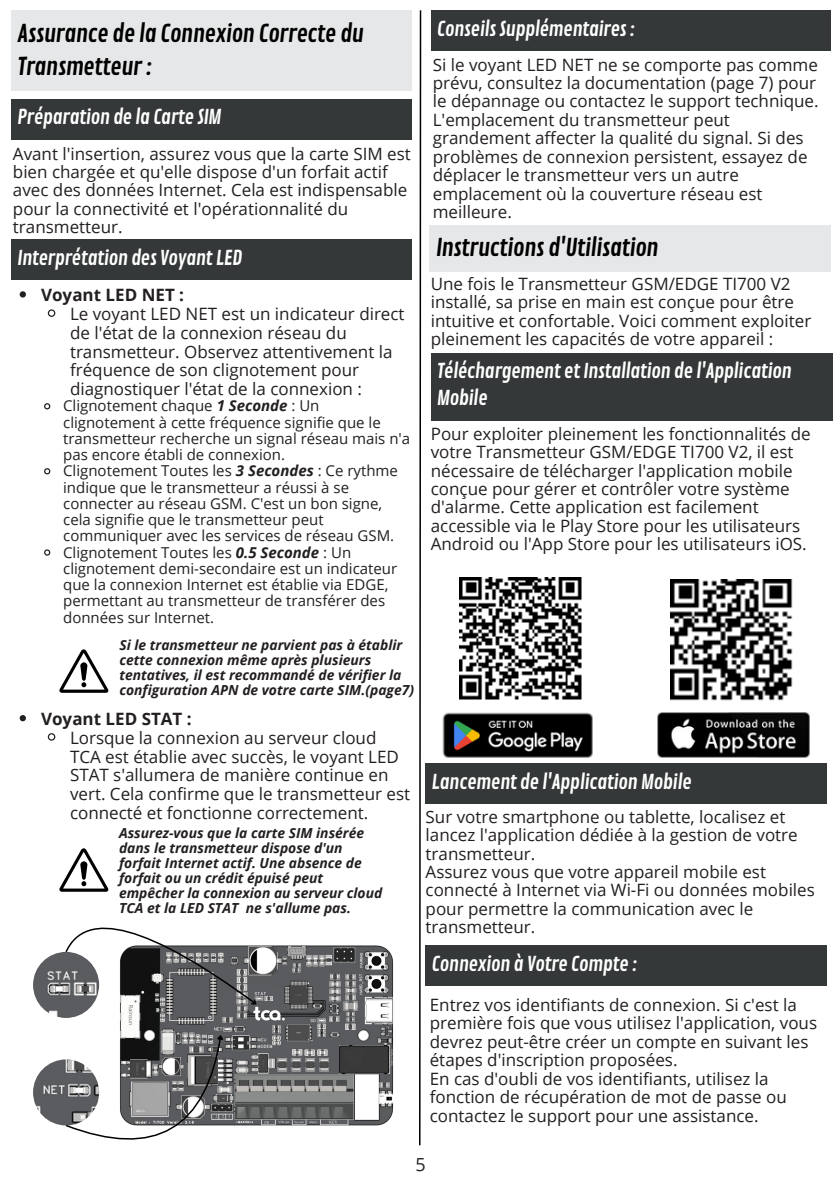
<style>
.page{position:relative;width:839px;height:1191px;background:#fff}
.page>*{position:absolute;margin:0;border:0;box-sizing:border-box;transform-origin:0 0}
.t1{font:24px/33px "Contrail One";letter-spacing:-.03em;color:#000}
.t2{font:20px/27px "Contrail One";letter-spacing:-.03em;color:#fff}
.t3{font:18px "Open Sans";color:#231f20}
.t4{font:17px/18.4px "Open Sans";color:#231f20}
.t5{font:700 17px "Open Sans";color:#231f20}
.t6{font:15px/16.2px "Open Sans";color:#231f20}
.t7{font:italic 700 13.8px/15px "Open Sans";color:#231f20}
.s1{font-weight:700;font-style:italic}
</style>
<div class="page">
<svg style="left:419px;top:10px;width:3px;height:1136px"></svg>
<div style="left:11px;top:10px;width:400px;height:81px;background:#e6e7e8"></div>
<div style="left:11px;top:99px;width:400px;height:40px;background:#343838"></div>
<div style="left:11px;top:239px;width:401px;height:41px;background:#343838"></div>
<div style="left:431px;top:10px;width:399px;height:41px;background:#343838"></div>
<div style="left:430px;top:225px;width:401px;height:47px;background:#e6e7e8"></div>
<div style="left:431px;top:353px;width:401px;height:68px;background:#343838"></div>
<div style="left:425px;top:763px;width:402px;height:41px;background:#343838"></div>
<div style="left:425px;top:945px;width:402px;height:41px;background:#343838"></div>
<img style="left:120px;top:945px;width:273px;height:180px">
<img style="left:33px;top:1059px;width:66px;height:66px;border-radius:50%">
<svg style="left:63px;top:1032px;width:190px;height:108px"></svg>
<img style="left:33px;top:952px;width:66px;height:66px;border-radius:50%">
<svg style="left:64px;top:927px;width:205px;height:80px"></svg>
<svg style="left:59px;top:848px;width:50px;height:44px"></svg>
<img style="left:459px;top:578px;width:123px;height:122px">
<img style="left:670px;top:579px;width:123px;height:122px">
<img style="left:657px;top:713px;width:152px;height:45px">
<img style="left:442px;top:712px;width:150px;height:45px">
<svg style="left:20px;top:291px;width:6px;height:7px"></svg>
<svg style="left:47px;top:309px;width:9px;height:8px"></svg>
<svg style="left:44px;top:403px;width:7px;height:7px"></svg>
<svg style="left:44px;top:468px;width:7px;height:7px"></svg>
<svg style="left:44px;top:549px;width:7px;height:7px"></svg>
<svg style="left:20px;top:715px;width:6px;height:6px"></svg>
<svg style="left:47px;top:733px;width:9px;height:8px"></svg>
<svg style="left:59px;top:649px;width:50px;height:44px"></svg>
<h1 class="t1" style="left:17px;top:18px;width:348px">Assurance de la Connexion Correcte du<br>Transmetteur :</h1>
<h2 class="t2" style="left:17px;top:105px;width:206px">Préparation de la Carte SIM</h2>
<h3 class="t4" style="left:13px;top:144px;width:399px">Avant l'insertion, assurez vous que la carte SIM est bien chargée et qu'elle dispose d'un forfait actif avec des données Internet. Cela est indispensable pour la connectivité et l'opérationnalité du transmetteur.</h3>
<h2 class="t2" style="left:17px;top:245px;width:226px">Interprétation des Voyant LED</h2>
<p class="t5" style="left:41px;top:283px;width:144px">Voyant LED NET :</p>
<h2 class="t4" style="left:70px;top:304px;width:336px">Le voyant LED NET est un indicateur direct de l'état de la connexion réseau du transmetteur. Observez attentivement la fréquence de son clignotement pour diagnostiquer l'état de la connexion :</h2>
<h3 class="t6" style="left:63px;top:397px;width:348px">Clignotement chaque <span class="s1">1 Seconde</span> : Un clignotement à cette fréquence signifie que le transmetteur recherche un signal réseau mais n'a pas encore établi de connexion.</h3>
<h1 class="t6" style="left:63px;top:462px;width:336px">Clignotement Toutes les <span class="s1">3 Secondes</span> : Ce rythme indique que le transmetteur a réussi à se connecter au réseau GSM. C'est un bon signe, cela signifie que le transmetteur peut communiquer avec les services de réseau GSM.</h1>
<h3 class="t6" style="left:63px;top:544px;width:335px">Clignotement Toutes les <span class="s1">0.5 Seconde</span> : Un clignotement demi-secondaire est un indicateur que la connexion Internet est établie via EDGE, permettant au transmetteur de transférer des données sur Internet.</h3>
<h3 class="t7" style="left:119px;top:637px;width:296px">Si le transmetteur ne parvient pas à établir cette connexion même après plusieurs tentatives, il est recommandé de vérifier la configuration APN de votre carte SIM.(page7)</h3>
<h2 class="t5" style="left:41px;top:707px;width:152px">Voyant LED STAT :</h2>
<h3 class="t4" style="left:70px;top:728px;width:342px">Lorsque la connexion au serveur cloud TCA est établie avec succès, le voyant LED STAT s'allumera de manière continue en vert. Cela confirme que le transmetteur est connecté et fonctionne correctement.</h3>
<h2 class="t7" style="left:119px;top:825px;width:265px">Assurez-vous que la carte SIM insérée dans le transmetteur dispose d'un forfait Internet actif. Une absence de forfait ou un crédit épuisé peut empêcher la connexion au serveur cloud TCA et la LED STAT ne s'allume pas.</h2>
<p class="t2" style="left:437px;top:16px;width:200px">Conseils Supplémentaires :</p>
<p class="t4" style="left:433px;top:55px;width:387px">Si le voyant LED NET ne se comporte pas comme prévu, consultez la documentation (page 7) pour le dépannage ou contactez le support technique.<br>L'emplacement du transmetteur peut grandement affecter la qualité du signal. Si des problèmes de connexion persistent, essayez de déplacer le transmetteur vers un autre emplacement où la couverture réseau est meilleure.</p>
<p class="t1" style="left:436px;top:232px;width:224px">Instructions d'Utilisation</p>
<p class="t4" style="left:431px;top:274px;width:382px">Une fois le Transmetteur GSM/EDGE TI700 V2 installé, sa prise en main est conçue pour être intuitive et confortable. Voici comment exploiter pleinement les capacités de votre appareil :</p>
<p class="t2" style="left:437px;top:358px;width:356px">Téléchargement et Installation de l'Application<br>Mobile</p>
<p class="t4" style="left:431px;top:424px;width:381px">Pour exploiter pleinement les fonctionnalités de votre Transmetteur GSM/EDGE TI700 V2, il est nécessaire de télécharger l'application mobile conçue pour gérer et contrôler votre système d'alarme. Cette application est facilement accessible via le Play Store pour les utilisateurs Android ou l'App Store pour les utilisateurs iOS.</p>
<p class="t2" style="left:431px;top:769px;width:261px">Lancement de l'Application Mobile</p>
<p class="t4" style="left:425px;top:807px;width:391px">Sur votre smartphone ou tablette, localisez et lancez l'application dédiée à la gestion de votre transmetteur.<br>Assurez vous que votre appareil mobile est connecté à Internet via Wi-Fi ou données mobiles pour permettre la communication avec le transmetteur.</p>
<p class="t2" style="left:431px;top:951px;width:207px">Connexion à Votre Compte :</p>
<p class="t4" style="left:430px;top:995px;width:389px">Entrez vos identifiants de connexion. Si c'est la première fois que vous utilisez l'application, vous devrez peut-être créer un compte en suivant les étapes d'inscription proposées.<br>En cas d'oubli de vos identifiants, utilisez la fonction de récupération de mot de passe ou contactez le support pour une assistance.</p>
<p class="t3" style="left:415px;top:1152px;width:12px">5</p>
</div>
